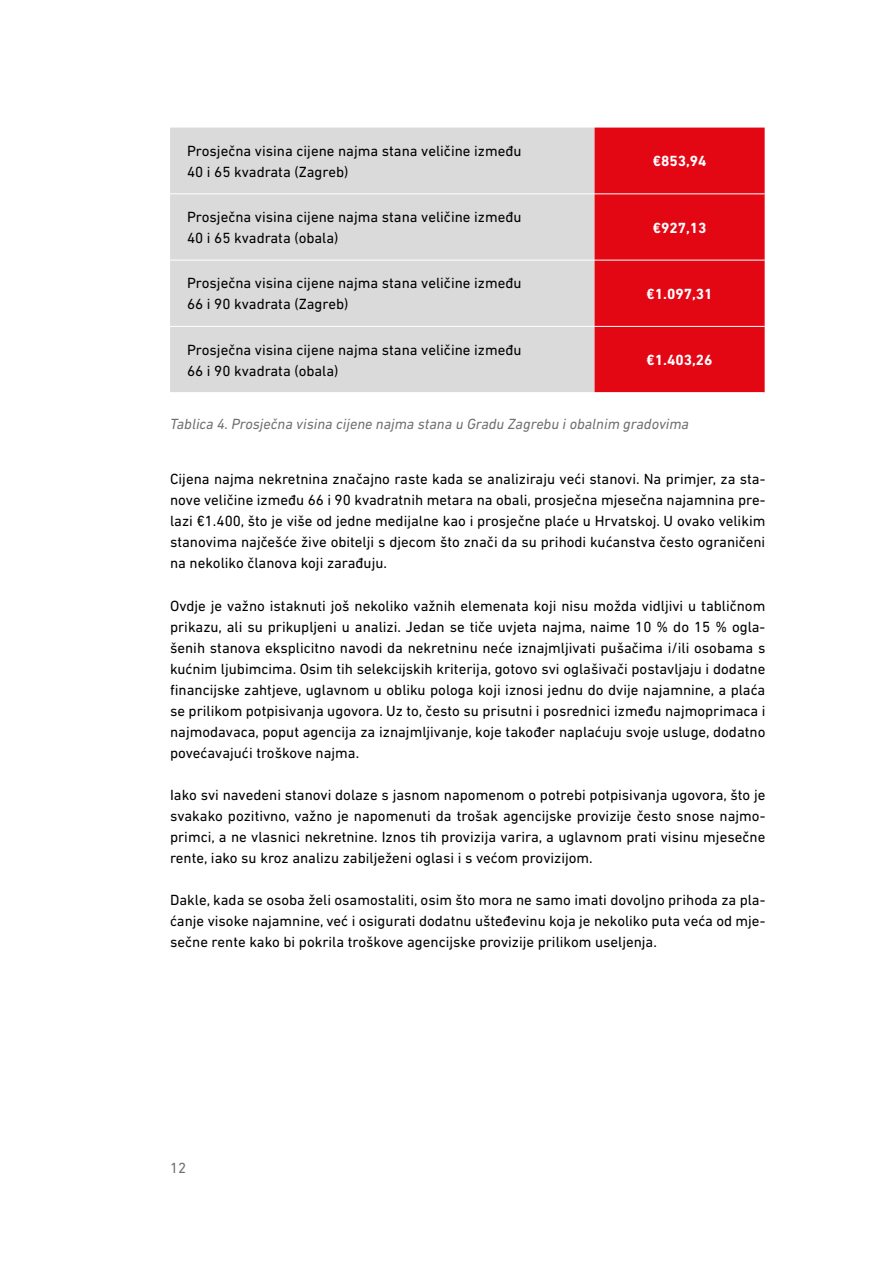
<style>
.page{position:relative;width:893px;height:1263px;background:#fff}
.page>*{position:absolute;margin:0;border:0;box-sizing:border-box;transform-origin:0 0}
.t1{font:15px/21px "DIN Next LT Pro";color:#000}
.t2{font:italic 15px "DIN Next LT Pro";color:#706f6f}
.t3{font:700 15px "DIN Next LT Pro";color:#fff}
.t4{font:15px "DIN Next LT Pro";color:#706f6f}
</style>
<div class="page">
<div style="left:170px;top:128px;width:425px;height:264px;background:#dadada"></div>
<div style="left:595px;top:128px;width:170px;height:264px;background:#e30613"></div>
<hr style="left:170px;top:193px;width:425px;height:1px;background:#fff">
<hr style="left:595px;top:193px;width:170px;height:1px;background:#fff">
<hr style="left:170px;top:260px;width:425px;height:1px;background:#fff">
<hr style="left:595px;top:260px;width:170px;height:1px;background:#fff">
<hr style="left:170px;top:326px;width:425px;height:1px;background:#fff">
<hr style="left:595px;top:326px;width:170px;height:1px;background:#fff">
<p class="t1" style="left:187px;top:140px;width:336px">Prosječna visina cijene najma stana veličine između<br>40 i 65 kvadrata (Zagreb)</p>
<p class="t3" style="left:653px;top:152px;width:55px">€853,94</p>
<p class="t1" style="left:187px;top:206px;width:336px">Prosječna visina cijene najma stana veličine između<br>40 i 65 kvadrata (obala)</p>
<p class="t3" style="left:653px;top:219px;width:55px">€927,13</p>
<p class="t1" style="left:187px;top:273px;width:336px">Prosječna visina cijene najma stana veličine između<br>66 i 90 kvadrata (Zagreb)</p>
<p class="t3" style="left:647px;top:285px;width:68px">€1.097,31</p>
<p class="t1" style="left:187px;top:339px;width:336px">Prosječna visina cijene najma stana veličine između<br>66 i 90 kvadrata (obala)</p>
<p class="t3" style="left:647px;top:351px;width:68px">€1.403,26</p>
<p class="t2" style="left:170px;top:416px;width:520px">Tablica 4. Prosječna visina cijene najma stana u Gradu Zagrebu i obalnim gradovima</p>
<p class="t1" style="left:170px;top:469px;width:597px;text-align:justify">Cijena najma nekretnina značajno raste kada se analiziraju veći stanovi. Na primjer, za sta&shy;nove veličine između 66 i 90 kvadratnih metara na obali, prosječna mjesečna najamnina pre&shy;lazi €1.400, što je više od jedne medijalne kao i prosječne plaće u Hrvatskoj. U ovako velikim stanovima najčešće žive obitelji s djecom što znači da su prihodi kućanstva često ograničeni na nekoliko članova koji zarađuju.</p>
<p class="t1" style="left:170px;top:595px;width:597px;text-align:justify">Ovdje je važno istaknuti još nekoliko važnih elemenata koji nisu možda vidljivi u tabličnom prikazu, ali su prikupljeni u analizi. Jedan se tiče uvjeta najma, naime 10 % do 15 % ogla&shy;šenih stanova eksplicitno navodi da nekretninu neće iznajmljivati pušačima i/ili osobama s kućnim ljubimcima. Osim tih selekcijskih kriterija, gotovo svi oglašivači postavljaju i dodatne financijske zahtjeve, uglavnom u obliku pologa koji iznosi jednu do dvije najamnine, a plaća se prilikom potpisivanja ugovora. Uz to, često su prisutni i posrednici između najmoprimaca i najmodavaca, poput agencija za iznajmljivanje, koje također naplaćuju svoje usluge, dodatno povećavajući troškove najma.</p>
<p class="t1" style="left:170px;top:784px;width:597px;text-align:justify">Iako svi navedeni stanovi dolaze s jasnom napomenom o potrebi potpisivanja ugovora, što je svakako pozitivno, važno je napomenuti da trošak agencijske provizije često snose najmo&shy;primci, a ne vlasnici nekretnine. Iznos tih provizija varira, a uglavnom prati visinu mjesečne rente, iako su kroz analizu zabilježeni oglasi i s većom provizijom.</p>
<p class="t1" style="left:170px;top:889px;width:597px;text-align:justify">Dakle, kada se osoba želi osamostaliti, osim što mora ne samo imati dovoljno prihoda za pla&shy;ćanje visoke najamnine, već i osigurati dodatnu ušteđevinu koja je nekoliko puta veća od mje&shy;sečne rente kako bi pokrila troškove agencijske provizije prilikom useljenja.</p>
<p class="t4" style="left:170px;top:1159px;width:18px">12</p>
</div>
